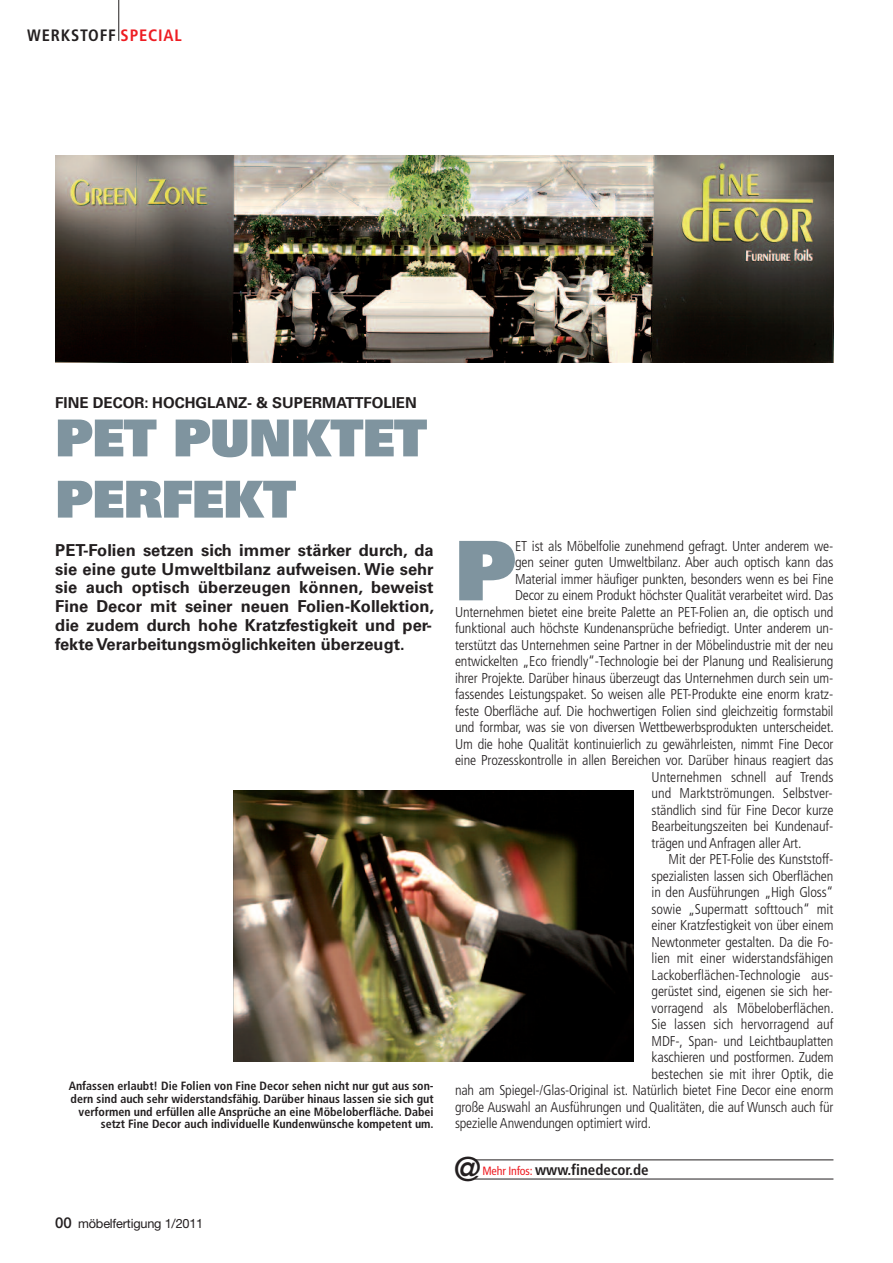
<style>
.page{position:relative;width:893px;height:1263px;background:#fff}
.page>*{position:absolute;margin:0;border:0;box-sizing:border-box;transform-origin:0 0}
.t1{font:900 82.35px "Univers LT";color:#7f949f}
.t2{font:900 51px/61.2px "Univers LT";letter-spacing:-.015em;color:#7f949f}
.t3{font:700 condensed 34.5px "Frutiger LT";color:#231f20}
.t4{font:700 16.5px/18.8px "Univers LT";color:#231f20}
.t5{font:700 condensed 16.5px "Frutiger LT";letter-spacing:.05em;color:#231f20}
.t6{font:700 15px "Univers LT";color:#231f20}
.t7{font:700 condensed 15px "Frutiger LT";color:#231f20}
.t8{font:300 condensed 14.25px "Frutiger LT";letter-spacing:-.01em;color:#231f20}
.t9{font:12.75px "Helvetica Neue LT";letter-spacing:-.015em;color:#231f20}
.t10{font:700 condensed 12px/12.8px "Frutiger LT";color:#231f20;text-align:right}
.s1{color:#ee1d23}
.s2{font-weight:500;font-size:15px}
.s3{font-weight:400;font-size:12px;color:#ee1d23}
</style>
<div class="page">
<hr style="left:119px;top:0;width:1px;height:41px;background:#231f20">
<img style="left:55px;top:155px;width:778px;height:207px">
<img style="left:234px;top:790px;width:400px;height:271px">
<hr style="left:474px;top:1159px;width:359px;height:1px;background:#231f20">
<hr style="left:474px;top:1179px;width:359px;height:1px;background:#231f20">
<p class="t5" style="left:27px;top:29px;width:156px">WERKSTOFF <span class="s1">SPECIAL</span></p>
<p class="t6" style="left:55px;top:397px;width:363px">FINE DECOR: HOCHGLANZ- &amp; SUPERMATTFOLIEN</p>
<h2 class="t2" style="left:55px;top:412px;width:373px">PET PUNKTET<br>PERFEKT</h2>
<p class="t4" style="left:55px;top:542px;width:380px">PET-Folien setzen sich immer stärker durch, da sie eine gute Umweltbilanz aufweisen. Wie sehr sie auch optisch überzeugen können, beweist Fine Decor mit seiner neuen Folien-Kollektion, die zudem durch hohe Kratzfestigkeit und per&shy;fekte Verarbeitungsmöglichkeiten überzeugt.</p>
<p class="t10" style="left:69px;top:1080px;width:366px">Anfassen erlaubt! Die Folien von Fine Decor sehen nicht nur gut aus son&shy;dern sind auch sehr widerstandsfähig. Darüber hinaus lassen sie sich gut verformen und erfüllen alle Ansprüche an eine Möbeloberfläche. Dabei setzt Fine Decor auch individuelle Kundenwünsche kompetent um.</p>
<p class="t9" style="left:55px;top:1219px;width:150px"><span class="s2">00</span> möbelfertigung 1/2011</p>
<h1 class="t1" style="left:455px;top:541px;width:62px">P</h1>
<p class="t8" style="left:515px;top:540px;width:320px">ET ist als Möbelfolie zunehmend gefragt. Unter anderem we-</p>
<p class="t8" style="left:515px;top:557px;width:320px">gen seiner guten Umweltbilanz. Aber auch optisch kann das</p>
<p class="t8" style="left:515px;top:573px;width:320px">Material immer häufiger punkten, besonders wenn es bei Fine</p>
<p class="t8" style="left:515px;top:590px;width:320px">Decor zu einem Produkt höchster Qualität verarbeitet wird. Das</p>
<p class="t8" style="left:455px;top:606px;width:380px">Unternehmen bietet eine breite Palette an PET-Folien an, die optisch und</p>
<p class="t8" style="left:455px;top:623px;width:380px">funktional auch höchste Kundenansprüche befriedigt. Unter anderem un-</p>
<p class="t8" style="left:455px;top:639px;width:380px">terstützt das Unternehmen seine Partner in der Möbelindustrie mit der neu</p>
<p class="t8" style="left:455px;top:656px;width:380px">entwickelten „Eco friendly“-Technologie bei der Planung und Realisierung</p>
<p class="t8" style="left:455px;top:672px;width:380px">ihrer Projekte. Darüber hinaus überzeugt das Unternehmen durch sein um-</p>
<p class="t8" style="left:455px;top:689px;width:380px">fassendes Leistungspaket. So weisen alle PET-Produkte eine enorm kratz-</p>
<p class="t8" style="left:455px;top:705px;width:380px">feste Oberfläche auf. Die hochwertigen Folien sind gleichzeitig formstabil</p>
<p class="t8" style="left:455px;top:722px;width:380px">und formbar, was sie von diversen Wettbewerbsprodukten unterscheidet.</p>
<p class="t8" style="left:455px;top:738px;width:380px">Um die hohe Qualität kontinuierlich zu gewährleisten, nimmt Fine Decor</p>
<p class="t8" style="left:455px;top:755px;width:380px">eine Prozesskontrolle in allen Bereichen vor. Darüber hinaus reagiert das</p>
<p class="t8" style="left:652px;top:771px;width:183px">Unternehmen schnell auf Trends</p>
<p class="t8" style="left:652px;top:788px;width:183px">und Marktströmungen. Selbstver-</p>
<p class="t8" style="left:652px;top:804px;width:183px">ständlich sind für Fine Decor kurze</p>
<p class="t8" style="left:652px;top:821px;width:183px">Bearbeitungszeiten bei Kundenauf-</p>
<p class="t8" style="left:652px;top:837px;width:151px">trägen und Anfragen aller Art.</p>
<p class="t8" style="left:669px;top:854px;width:166px">Mit der PET-Folie des Kunststoff-</p>
<p class="t8" style="left:652px;top:870px;width:183px">spezialisten lassen sich Oberflächen</p>
<p class="t8" style="left:652px;top:887px;width:183px">in den Ausführungen „High Gloss“</p>
<p class="t8" style="left:652px;top:903px;width:183px">sowie „Supermatt softtouch“ mit</p>
<p class="t8" style="left:652px;top:920px;width:183px">einer Kratzfestigkeit von über einem</p>
<p class="t8" style="left:652px;top:936px;width:183px">Newtonmeter gestalten. Da die Fo-</p>
<p class="t8" style="left:652px;top:953px;width:183px">lien mit einer widerstandsfähigen</p>
<p class="t8" style="left:652px;top:969px;width:183px">Lackoberflächen-Technologie aus-</p>
<p class="t8" style="left:652px;top:986px;width:183px">gerüstet sind, eigenen sie sich her-</p>
<p class="t8" style="left:652px;top:1002px;width:184px">vorragend als Möbeloberflächen.</p>
<p class="t8" style="left:652px;top:1019px;width:183px">Sie lassen sich hervorragend auf</p>
<p class="t8" style="left:652px;top:1035px;width:183px">MDF-, Span- und Leichtbauplatten</p>
<p class="t8" style="left:652px;top:1052px;width:183px">kaschieren und postformen. Zudem</p>
<p class="t8" style="left:652px;top:1068px;width:183px">bestechen sie mit ihrer Optik, die</p>
<p class="t8" style="left:455px;top:1085px;width:380px">nah am Spiegel-/Glas-Original ist. Natürlich bietet Fine Decor eine enorm</p>
<p class="t8" style="left:455px;top:1101px;width:380px">große Auswahl an Ausführungen und Qualitäten, die auf Wunsch auch für</p>
<p class="t8" style="left:455px;top:1118px;width:198px">spezielle Anwendungen optimiert wird.</p>
<h3 class="t3" style="left:454px;top:1155px;width:29px">@</h3>
<p class="t7" style="left:482px;top:1163px;width:168px"><span class="s3">Mehr Infos:</span> www.finedecor.de</p>
</div>
